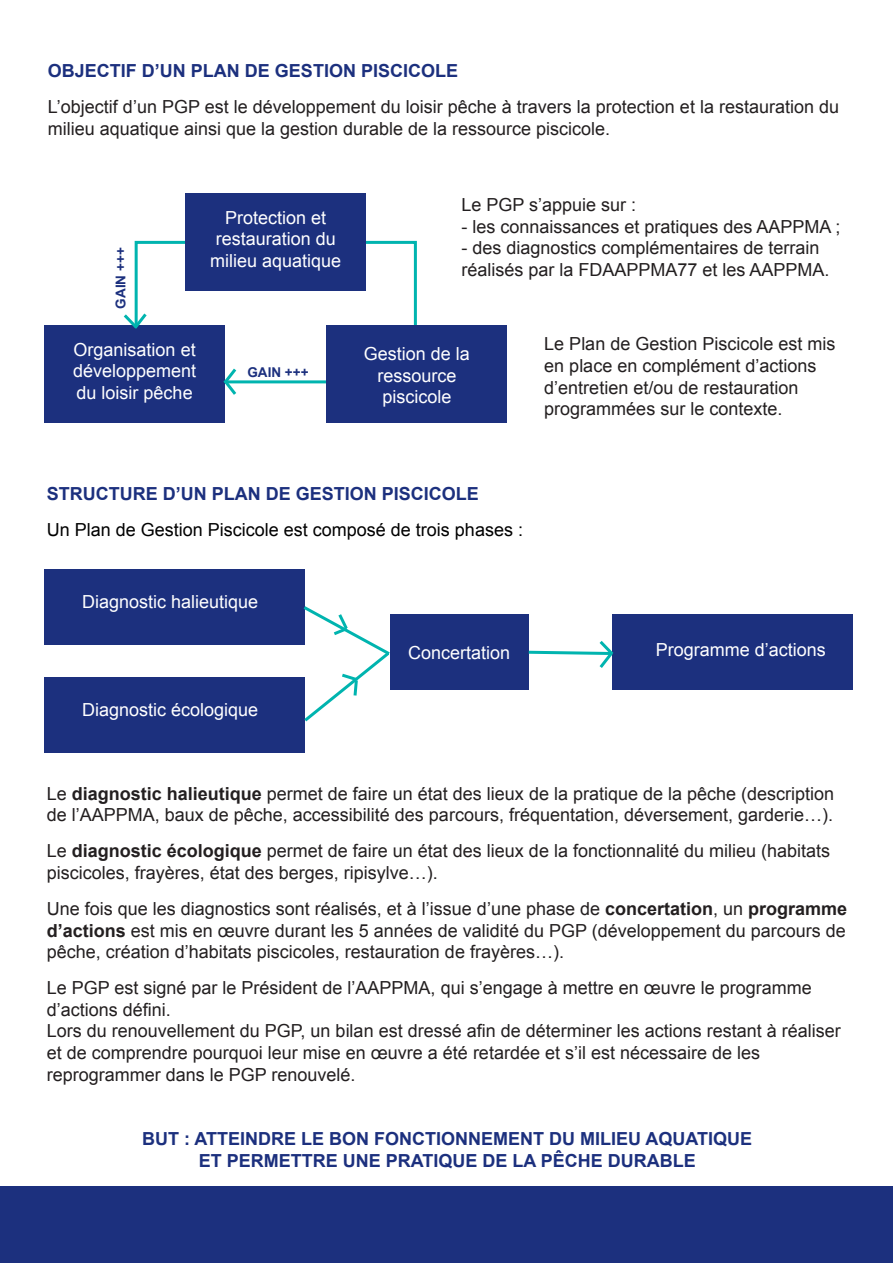
<style>
.page{position:relative;width:893px;height:1263px;background:#fff}
.page>*{position:absolute;margin:0;border:0;box-sizing:border-box;transform-origin:0 0}
.t1{font:18px/21.6px "Arial";color:#231f20}
.t2{font:18px/21.6px "Arial";color:#fff;text-align:center}
.t3{font:700 18px "Arial";color:#1c307e}
.t4{font:18px "Arial";color:#000}
.t5{font:700 13.5px "Arial";color:#1c307e}
.s1{font-weight:700}
</style>
<div class="page">
<div style="left:0;top:1186px;width:893px;height:77px;background:#1c307e"></div>
<div style="left:135px;top:241px;width:282px;height:142px;border:3px solid #00b4af"></div>
<div style="left:186px;top:193px;width:180px;height:98px;background:#1c307e"></div>
<div style="left:327px;top:325px;width:180px;height:98px;background:#1c307e"></div>
<div style="left:45px;top:325px;width:180px;height:98px;background:#1c307e"></div>
<svg style="left:223px;top:368px;width:16px;height:27px"></svg>
<svg style="left:123px;top:310px;width:24px;height:19px"></svg>
<div style="left:45px;top:569px;width:260px;height:75px;background:#1c307e"></div>
<div style="left:45px;top:677px;width:260px;height:76px;background:#1c307e"></div>
<div style="left:612px;top:614px;width:240px;height:76px;background:#1c307e"></div>
<div style="left:390px;top:614px;width:139px;height:76px;background:#1c307e"></div>
<svg style="left:528px;top:641px;width:86px;height:27px"></svg>
<svg style="left:300px;top:606px;width:90px;height:116px"></svg>
<p class="t3" style="left:48px;top:59px;width:412px">OBJECTIF D’UN PLAN DE GESTION PISCICOLE</p>
<p class="t1" style="left:48px;top:96px;width:793px">L’objectif d’un PGP est le développement du loisir pêche à travers la protection et la restauration du milieu aquatique ainsi que la gestion durable de la ressource piscicole.</p>
<p class="t5" style="left:112px;top:309px;width:63px;rotate:-90deg">GAIN +++</p>
<p class="t2" style="left:73px;top:339px;width:125px;text-align:justify">Organisation et développement du loisir pêche</p>
<p class="t2" style="left:210px;top:207px;width:133px">Protection et restauration du milieu aquatique</p>
<p class="t5" style="left:247px;top:363px;width:63px">GAIN +++</p>
<p class="t1" style="left:461px;top:194px;width:176px">Le PGP s’appuie sur :</p>
<p class="t1" style="left:461px;top:216px;width:381px">- les connaissances et pratiques des AAPPMA ;</p>
<p class="t1" style="left:461px;top:237px;width:360px">- des diagnostics complémentaires de terrain</p>
<p class="t1" style="left:461px;top:259px;width:370px">réalisés par la FDAAPPMA77 et les AAPPMA.</p>
<p class="t2" style="left:364px;top:343px;width:108px">Gestion de la</p>
<p class="t2" style="left:377px;top:365px;width:81px">ressource</p>
<p class="t2" style="left:382px;top:386px;width:71px">piscicole</p>
<p class="t1" style="left:544px;top:333px;width:293px">Le Plan de Gestion Piscicole est mis</p>
<p class="t1" style="left:544px;top:355px;width:274px">en place en complément d’actions</p>
<p class="t1" style="left:544px;top:377px;width:256px">d’entretien et/ou de restauration</p>
<p class="t1" style="left:544px;top:398px;width:240px">programmées sur le contexte.</p>
<p class="t3" style="left:47px;top:482px;width:434px">STRUCTURE D’UN PLAN DE GESTION PISCICOLE</p>
<p class="t4" style="left:47px;top:518px;width:478px">Un Plan de Gestion Piscicole est composé de trois phases :</p>
<p class="t2" style="left:82px;top:591px;width:178px">Diagnostic halieutique</p>
<p class="t2" style="left:82px;top:699px;width:178px">Diagnostic écologique</p>
<p class="t2" style="left:408px;top:642px;width:104px">Concertation</p>
<p class="t2" style="left:656px;top:639px;width:172px">Programme d’actions</p>
<p class="t1" style="left:47px;top:783px;width:789px">Le <span class="s1">diagnostic halieutique</span> permet de faire un état des lieux de la pratique de la pêche (description de l’AAPPMA, baux de pêche, accessibilité des parcours, fréquentation, déversement, garderie…).</p>
<p class="t1" style="left:47px;top:840px;width:785px">Le <span class="s1">diagnostic écologique</span> permet de faire un état des lieux de la fonctionnalité du milieu (habitats piscicoles, frayères, état des berges, ripisylve…).</p>
<p class="t1" style="left:47px;top:898px;width:802px;text-align:justify">Une fois que les diagnostics sont réalisés, et à l’issue d’une phase de <span class="s1">concertation</span>, un <span class="s1">programme d’actions</span> est mis en œuvre durant les 5 années de validité du PGP (développement du parcours de pêche, création d’habitats piscicoles, restauration de frayères…).</p>
<p class="t1" style="left:47px;top:977px;width:766px">Le PGP est signé par le Président de l’AAPPMA, qui s’engage à mettre en œuvre le programme d’actions défini.</p>
<p class="t1" style="left:47px;top:1020px;width:796px">Lors du renouvellement du PGP, un bilan est dressé afin de déterminer les actions restant à réaliser et de comprendre pourquoi leur mise en œuvre a été retardée et s’il est nécessaire de les</p>
<p class="t1" style="left:47px;top:1064px;width:310px">reprogrammer dans le PGP renouvelé.</p>
<p class="t3" style="left:142px;top:1127px;width:611px">BUT : ATTEINDRE LE BON FONCTIONNEMENT DU MILIEU AQUATIQUE</p>
<p class="t3" style="left:199px;top:1149px;width:499px">ET PERMETTRE UNE PRATIQUE DE LA PÊCHE DURABLE</p>
</div>
